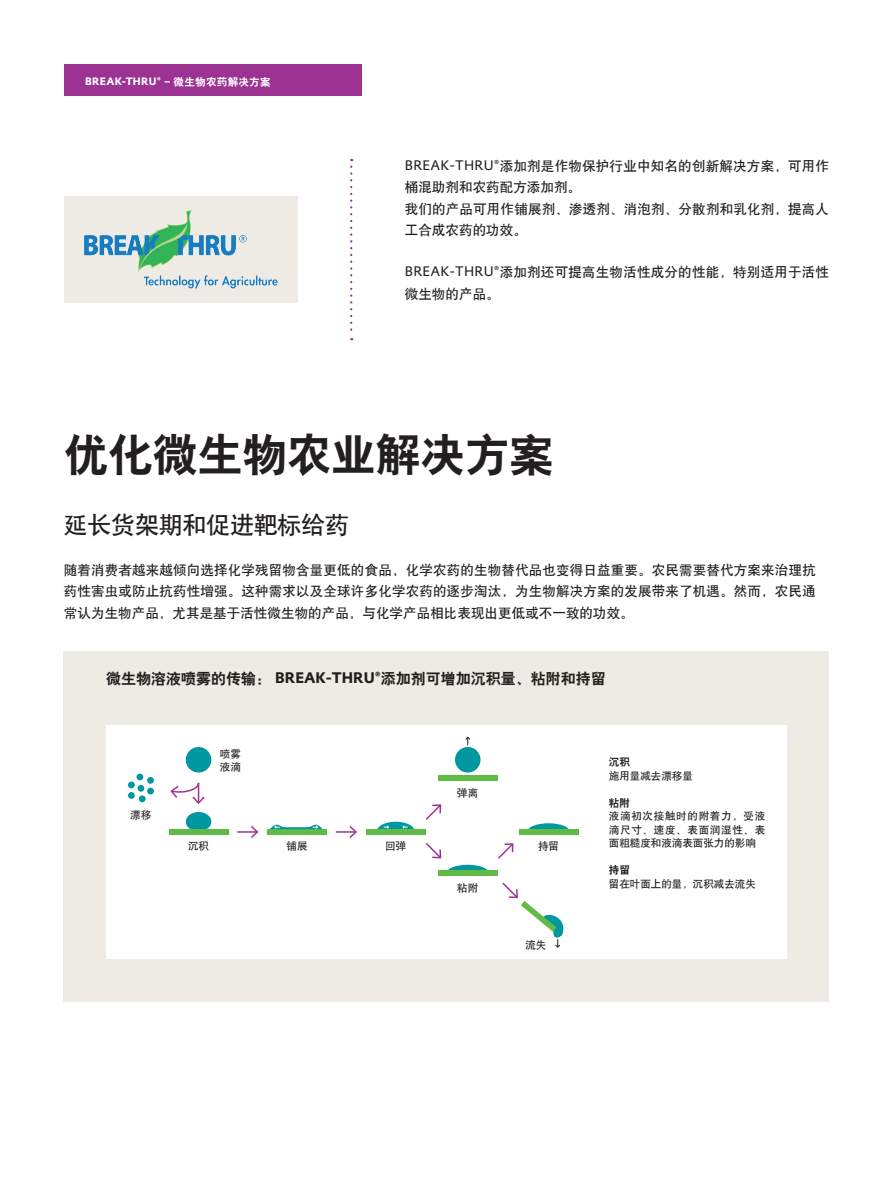
<style>
.page{position:relative;width:893px;height:1191px;background:#fff}
.page>*{position:absolute;margin:0;border:0;box-sizing:border-box;transform-origin:0 0}
.t1{font:45px "HY Da Hei J";letter-spacing:-.01em;color:#231f20}
.t2{font:24px "H Yb 1 gj";letter-spacing:-.01em;color:#231f20}
.t3{font:15px "H Yb 2 gj";color:#231f20}
.t4{font:13.5px/21.3px "HY Zhong Hei J";letter-spacing:.005em;color:#231f20;text-align:justify}
.t5{font:13.5px/21.3px "H Yb 1 gj";letter-spacing:.015em;color:#231f20}
.t6{font:10.5px/13.5px "H Yb 1 gj";color:#231f20;text-align:justify}
.t7{font:700 10.5px "Evonik Prokyon";letter-spacing:.03em;color:#fff}
.t8{font:10.5px "H Yb 2 gj";color:#231f20}
.s1{font-family:"H Yb 2 gj";font-weight:400}
.s2{font-family:"Evonik Prokyon"}
.s3{font-family:"Evonik Prokyon";font-weight:700}
</style>
<div class="page">
<div style="left:64px;top:64px;width:297px;height:32px;background:#9c3393"></div>
<div style="left:64px;top:196px;width:234px;height:107px;background:#eeeae4"></div>
<img style="left:84px;top:210px;width:194px;height:79px">
<div style="left:64px;top:651px;width:765px;height:350px;background:#eeeae4"></div>
<div style="left:106px;top:725px;width:681px;height:234px;background:#fff"></div>
<svg style="left:350px;top:167px;width:2px;height:173px"></svg>
<div style="left:267px;top:829px;width:60px;height:5px;background:#60bb46"></div>
<div style="left:186px;top:747px;width:25px;height:25px;background:#0097a0;border-radius:50%"></div>
<div style="left:455px;top:747px;width:25px;height:25px;background:#0097a0;border-radius:50%"></div>
<svg style="left:170px;top:782px;width:35px;height:22px"></svg>
<svg style="left:138px;top:785px;width:6px;height:6px"></svg>
<div style="left:147px;top:777px;width:7px;height:6px;background:#0097a0;border-radius:50%"></div>
<div style="left:147px;top:787px;width:7px;height:7px;background:#0097a0;border-radius:50%"></div>
<div style="left:136px;top:773px;width:7px;height:7px;background:#0097a0;border-radius:50%"></div>
<div style="left:128px;top:781px;width:7px;height:7px;background:#0097a0;border-radius:50%"></div>
<div style="left:128px;top:792px;width:7px;height:7px;background:#0097a0;border-radius:50%"></div>
<div style="left:139px;top:795px;width:7px;height:7px;background:#0097a0;border-radius:50%"></div>
<div style="left:186px;top:812px;width:25px;height:19px;background:#0097a0;border-radius:50%"></div>
<div style="left:169px;top:829px;width:59px;height:5px;background:#60bb46"></div>
<svg style="left:237px;top:826px;width:22px;height:12px"></svg>
<svg style="left:336px;top:826px;width:21px;height:12px"></svg>
<svg style="left:528px;top:823px;width:41px;height:6px"></svg>
<div style="left:366px;top:829px;width:59px;height:5px;background:#60bb46"></div>
<svg style="left:377px;top:821px;width:37px;height:8px"></svg>
<svg style="left:425px;top:804px;width:17px;height:16px"></svg>
<div style="left:438px;top:775px;width:59px;height:6px;background:#60bb46"></div>
<svg style="left:465px;top:736px;width:5px;height:9px"></svg>
<div style="left:519px;top:829px;width:59px;height:5px;background:#60bb46"></div>
<svg style="left:425px;top:843px;width:63px;height:27px"></svg>
<div style="left:438px;top:870px;width:59px;height:6px;background:#60bb46"></div>
<svg style="left:498px;top:843px;width:16px;height:16px"></svg>
<svg style="left:502px;top:882px;width:62px;height:66px"></svg>
<svg style="left:270px;top:824px;width:53px;height:5px"></svg>
<p class="t7" style="left:85px;top:73px;width:187px">BREAK-THRU® – <span class="s1">微生物农药解决方案</span></p>
<p class="t5" style="left:405px;top:155px;width:426px"><span class="s2">BREAK-THRU®</span>添加剂是作物保护行业中知名的创新解决方案，可用作桶混助剂和农药配方添加剂。<br>我们的产品可用作铺展剂、渗透剂、消泡剂、分散剂和乳化剂，提高人工合成农药的功效。</p>
<p class="t5" style="left:405px;top:262px;width:426px"><span class="s2">BREAK-THRU®</span>添加剂还可提高生物活性成分的性能，特别适用于活性微生物的产品。</p>
<h1 class="t1" style="left:64px;top:432px;width:492px">优化微生物农业解决方案</h1>
<h2 class="t2" style="left:64px;top:512px;width:287px">延长货架期和促进靶标给药</h2>
<p class="t4" style="left:64px;top:559px;width:753px">随着消费者越来越倾向选择化学残留物含量更低的食品，化学农药的生物替代品也变得日益重要。农民需要替代方案来治理抗药性害虫或防止抗药性增强。这种需求以及全球许多化学农药的逐步淘汰，为生物解决方案的发展带来了机遇。然而，农民通常认为生物产品，尤其是基于活性微生物的产品，与化学产品相比表现出更低或不一致的功效。</p>
<p class="t3" style="left:106px;top:670px;width:501px">微生物溶液喷雾的传输： <span class="s3">BREAK-THRU®</span>添加剂可增加沉积量、粘附和持留</p>
<p class="t6" style="left:130px;top:808px;width:22px">漂移</p>
<p class="t6" style="left:220px;top:747px;width:22px">喷雾液滴</p>
<p class="t6" style="left:457px;top:785px;width:22px">弹离</p>
<p class="t6" style="left:188px;top:839px;width:22px">沉积</p>
<p class="t6" style="left:287px;top:839px;width:22px">铺展</p>
<p class="t6" style="left:385px;top:839px;width:22px">回弹</p>
<p class="t6" style="left:538px;top:839px;width:22px">持留</p>
<p class="t6" style="left:457px;top:881px;width:22px">粘附</p>
<p class="t6" style="left:525px;top:937px;width:22px">流失</p>
<p class="t8" style="left:609px;top:756px;width:22px">沉积</p>
<p class="t6" style="left:609px;top:768px;width:85px">施用量减去漂移量</p>
<p class="t8" style="left:609px;top:797px;width:22px">粘附</p>
<p class="t6" style="left:609px;top:809px;width:158px">液滴初次接触时的附着力，受液滴尺寸、速度、表面润湿性、表面粗糙度和液滴表面张力的影响</p>
<p class="t8" style="left:609px;top:865px;width:22px">持留</p>
<p class="t6" style="left:609px;top:876px;width:148px">留在叶面上的量，沉积减去流失</p>
</div>
